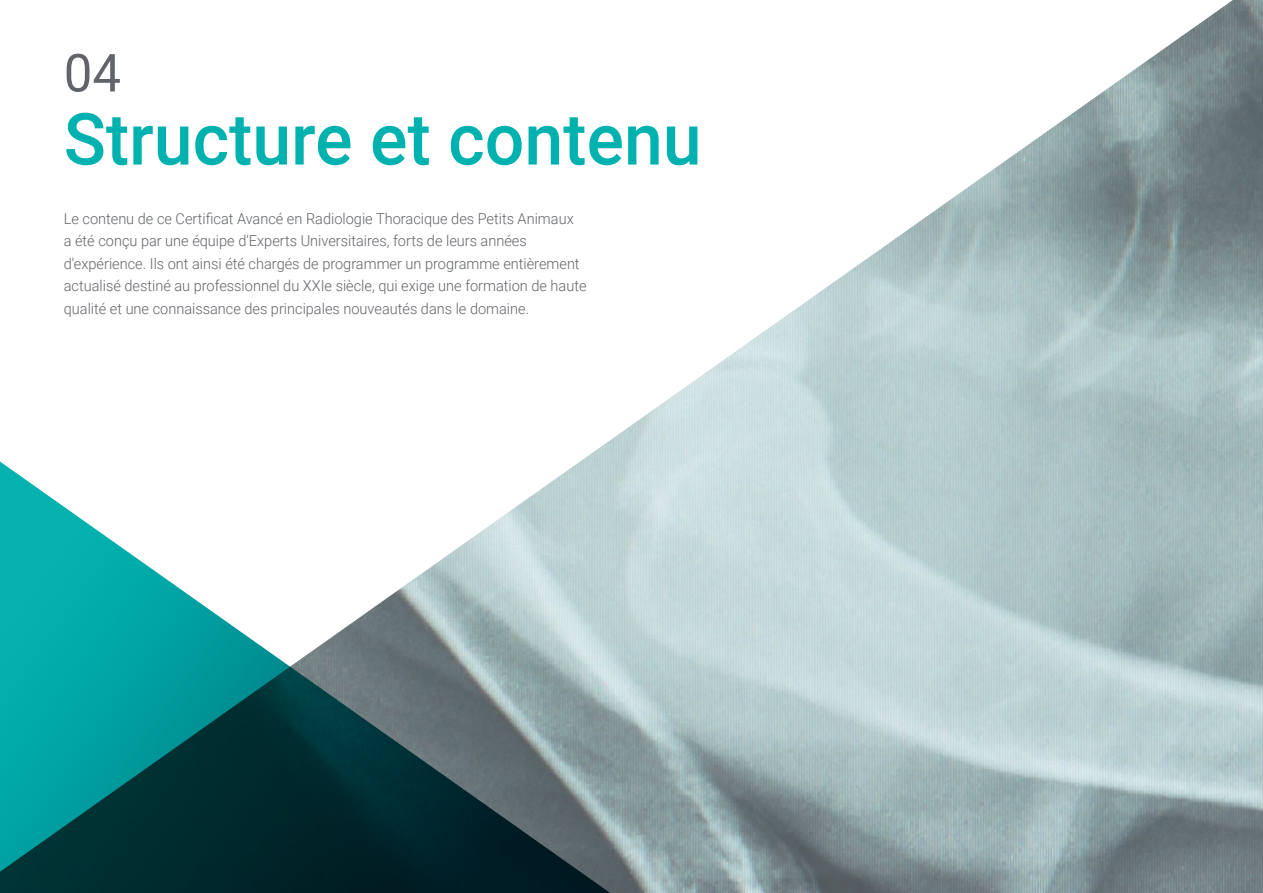
<style>
.page{position:relative;width:1263px;height:893px;background:#fff}
.page>*{position:absolute;margin:0;border:0;box-sizing:border-box;transform-origin:0 0}
.t1{font:500 72px "Roboto";color:#00b2af}
.t2{font:52.5px "Roboto";color:#61646a}
.t3{font:300 15px/22.5px "Roboto";color:#61646a}
</style>
<div class="page">
<img style="left:602px;top:0;width:661px;height:893px">
<svg style="left:0;top:446px;width:640px;height:447px"></svg>
<h2 class="t2" style="left:64px;top:36px;width:59px">04</h2>
<h1 class="t1" style="left:64px;top:89px;width:639px">Structure et contenu</h1>
<p class="t3" style="left:64px;top:207px;width:524px">Le contenu de ce Certificat Avancé en Radiologie Thoracique des Petits Animaux<br>a été conçu par une équipe d'Experts Universitaires, forts de leurs années d'expérience. Ils ont ainsi été chargés de programmer un programme entièrement actualisé destiné au professionnel du XXIe siècle, qui exige une formation de haute qualité et une connaissance des principales nouveautés dans le domaine.</p>
</div>
